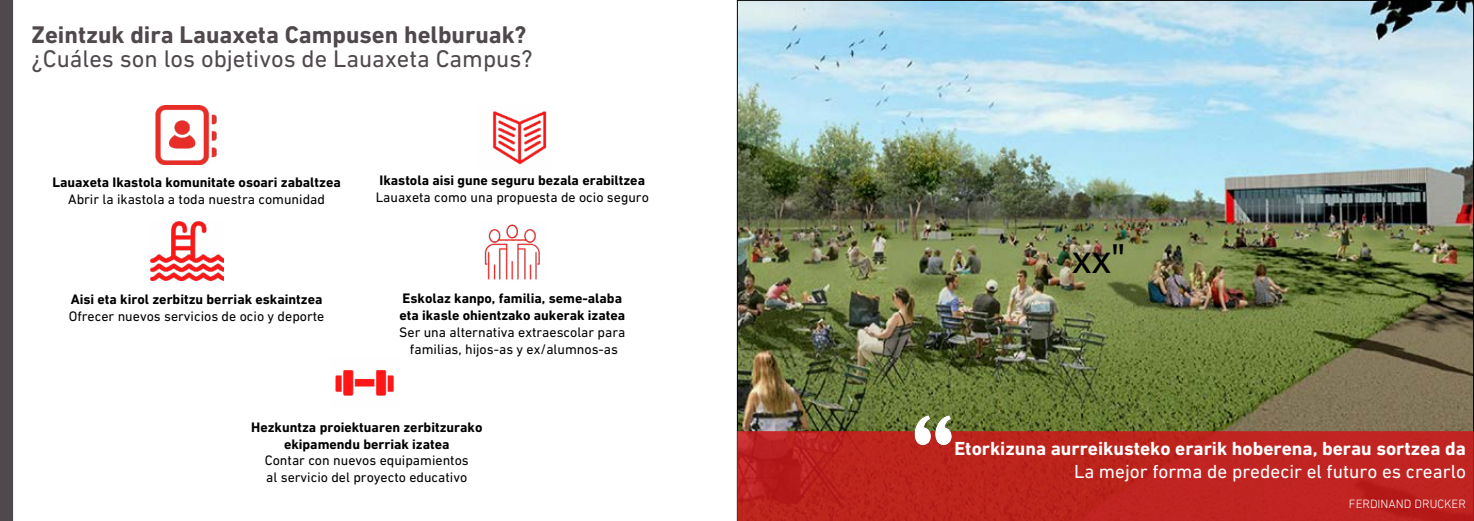
<style>
.page{position:relative;width:1474px;height:521px;background:#fff}
.page>*{position:absolute;margin:0;border:0;box-sizing:border-box;transform-origin:0 0}
.t1{font:42px "Myriad Pro";color:#000}
.t2{font:24.5px "DIN Next LT Pro";color:#4f484d}
.t3{font:700 24.5px "DIN Next LT Pro";color:#4f484d}
.t4{font:700 19.25px "DIN Next LT Pro";color:#fff}
.t5{font:19.25px "DIN Next LT Pro";color:#fff}
.t6{font:700 14px/16.8px "DIN Next LT Pro";color:#000}
.t7{font:14px/16.8px "DIN Next LT Pro";color:#000;text-align:center}
.t8{font:300 12.25px "DIN Next LT Pro";color:#fff}
.t9{font:10.5px "Minion Pro";color:#000}
</style>
<div class="page">
<img style="left:737px;top:0;width:736px;height:431px">
<svg style="left:737px;top:431px;width:736px;height:90px;background:#bc231e"></svg>
<div style="left:0;top:0;width:13px;height:521px;background:#4f484d"></div>
<img style="left:155px;top:105px;width:62px;height:59px">
<img style="left:492px;top:111px;width:55px;height:54px">
<img style="left:150px;top:221px;width:73px;height:59px">
<img style="left:484px;top:224px;width:56px;height:56px">
<img style="left:335px;top:370px;width:59px;height:26px">
<img style="left:910px;top:404px;width:45px;height:50px">
<h2 class="t3" style="left:32px;top:20px;width:496px">Zeintzuk dira Lauaxeta Campusen helburuak?</h2>
<h2 class="t2" style="left:32px;top:45px;width:502px">¿Cuáles son los objetivos de Lauaxeta Campus?</h2>
<p class="t6" style="left:52px;top:174px;width:290px">Lauaxeta Ikastola komunitate osoari zabaltzea</p>
<p class="t7" style="left:68px;top:190px;width:258px">Abrir la ikastola a toda nuestra comunidad</p>
<p class="t6" style="left:71px;top:291px;width:253px">Aisi eta kirol zerbitzu berriak eskaintzea</p>
<p class="t7" style="left:69px;top:308px;width:257px">Ofrecer nuevos servicios de ocio y deporte</p>
<p class="t6" style="left:379px;top:172px;width:267px">Ikastola aisi gune seguru bezala erabiltzea</p>
<p class="t7" style="left:376px;top:189px;width:275px">Lauaxeta como una propuesta de ocio seguro</p>
<p class="t6" style="left:399px;top:290px;width:227px">Eskolaz kanpo, familia, seme-alaba eta ikasle ohientzako aukerak izatea</p>
<p class="t7" style="left:399px;top:323px;width:228px">Ser una alternativa extraescolar para familias, hijos-as y ex/alumnos-as</p>
<p class="t6" style="left:251px;top:418px;width:233px;text-align:center">Hezkuntza proiektuaren zerbitzurako ekipamendu berriak izatea</p>
<p class="t7" style="left:265px;top:452px;width:205px;text-align:left">Contar con nuevos equipamientos al servicio del proyecto educativo</p>
<h1 class="t1" style="left:1072px;top:233px;width:55px">xx"</h1>
<p class="t9" style="left:1068px;top:263px;width:5px">"</p>
<h3 class="t4" style="left:954px;top:437px;width:513px">Etorkizuna aurreikusteko erarik hoberena, berau sortzea da</h3>
<h3 class="t5" style="left:1073px;top:460px;width:393px">La mejor forma de predecir el futuro es crearlo</h3>
<p class="t8" style="left:1348px;top:496px;width:118px">FERDINAND DRUCKER</p>
</div>
